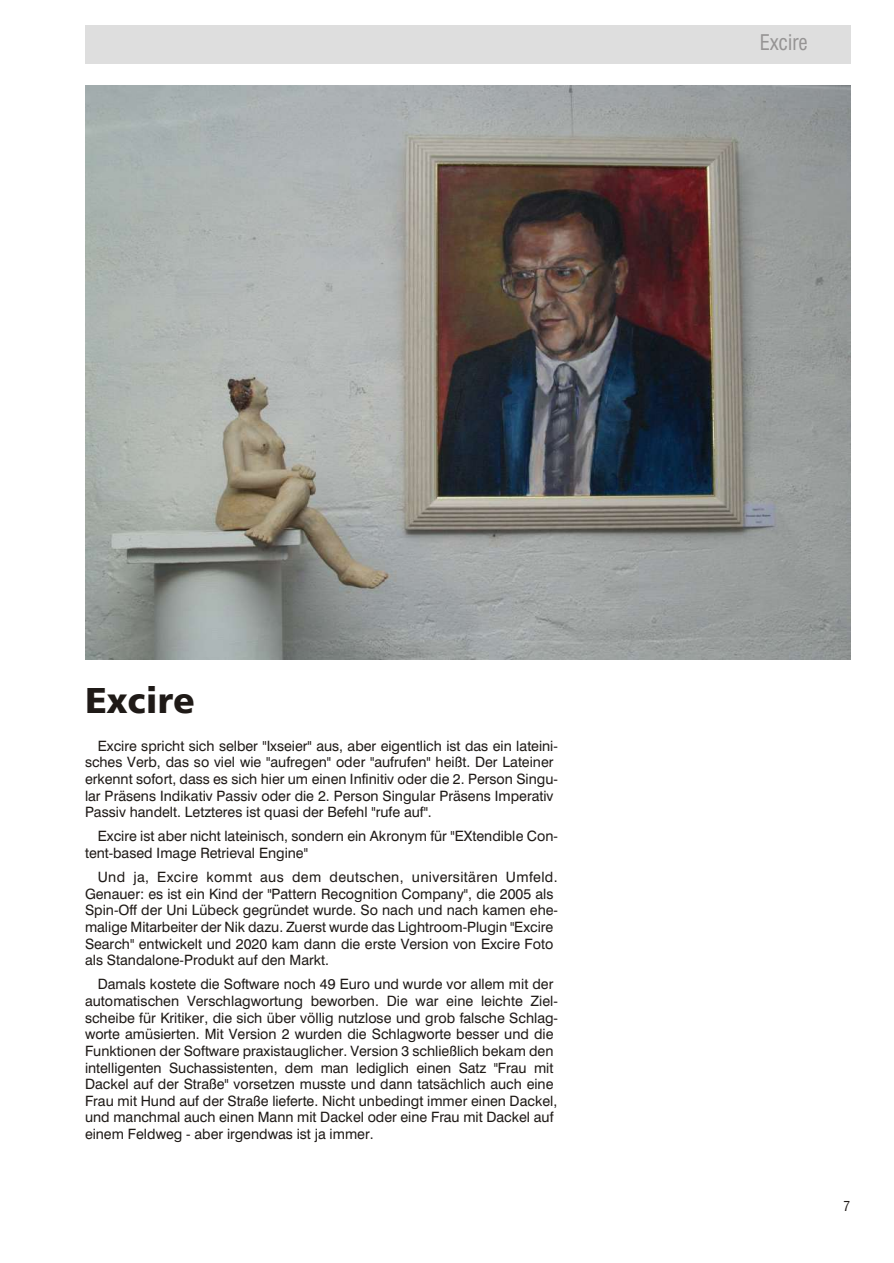
<style>
.page{position:relative;width:894px;height:1263px;background:#fff}
.page>*{position:absolute;margin:0;border:0;box-sizing:border-box;transform-origin:0 0}
.t1{font:36px "Humnst 777 Blk BT";color:#1f1a17}
.t2{font:21px "Swis 721 Cn BT";color:#969494}
.t3{font:14.25px/16.6px "Swis 721 BT";letter-spacing:-.005em;color:#1f1a17}
.t4{font:13.5px "Swis 721 Cn BT";color:#1f1a17}
</style>
<div class="page">
<div style="left:85px;top:26px;width:765px;height:38px;background:#dedede"></div>
<img style="left:85px;top:85px;width:765px;height:574px">
<h2 class="t2" style="left:760px;top:34px;width:49px">Excire</h2>
<h1 class="t1" style="left:85px;top:686px;width:111px">Excire</h1>
<p class="t3" style="left:85px;top:739px;width:474px;text-indent:13px">Excire spricht sich selber "Ixseier" aus, aber eigent lich ist das ein latei ni - sches Verb, das so viel wie "auf re gen" oder "aufru fen" heißt. Der Latei ner erkennt sofort, dass es sich hier um einen Infi ni tiv oder die 2. Person Singu - lar Prä sens Indi ka tiv Passiv oder die 2. Person Singu lar Prä sens Imper ativ Passiv handelt. Letz te res ist quasi der Befehl "rufe auf".</p>
<p class="t3" style="left:85px;top:829px;width:474px;text-indent:13px">Excire ist aber nicht latei nisch, son dern ein Akro nym für "EXten di ble Con - tent-based Image Retrie val Engine"</p>
<p class="t3" style="left:85px;top:870px;width:474px;text-indent:13px">Und ja, Excire kommt aus dem deut schen, uni ver si tä ren Umfeld.<br>Genauer: es ist ein Kind der "Pattern Reco gni tion Com pany", die 2005 als Spin-Off der Uni Lübeck gegrün det wurde. So nach und nach kamen ehe - ma lige Mit ar bei ter der Nik dazu. Zuerst wurde das Light room-Plugin "Excire Search" ent wi ckelt und 2020 kam dann die erste Ver sion von Excire Foto als Stan da lone-Pro dukt auf den Markt.</p>
<p class="t3" style="left:85px;top:977px;width:474px;text-indent:13px">Damals kos tete die Soft ware noch 49 Euro und wurde vor allem mit der auto ma ti schen Ver schlag wor tung bewor ben. Die war eine leichte Ziel - scheibe für Kri ti ker, die sich über völlig nutz lose und grob fal sche Schlag - worte amü sier ten. Mit Ver sion 2 wurden die Schlag worte besser und die Funk tio nen der Soft ware pra xis taug li cher. Ver sion 3 schließ lich bekam den intel li gen ten Such as si sten ten, dem man ledig lich einen Satz "Frau mit Dackel auf der Straße" vor set zen musste und dann tat sächlich auch eine Frau mit Hund auf der Straße lie ferte. Nicht unbe dingt immer einen Dackel, und manch mal auch einen Mann mit Dackel oder eine Frau mit Dackel auf einem Feldweg - aber irgend was ist ja immer.</p>
<p class="t4" style="left:844px;top:1201px;width:8px">7</p>
</div>
